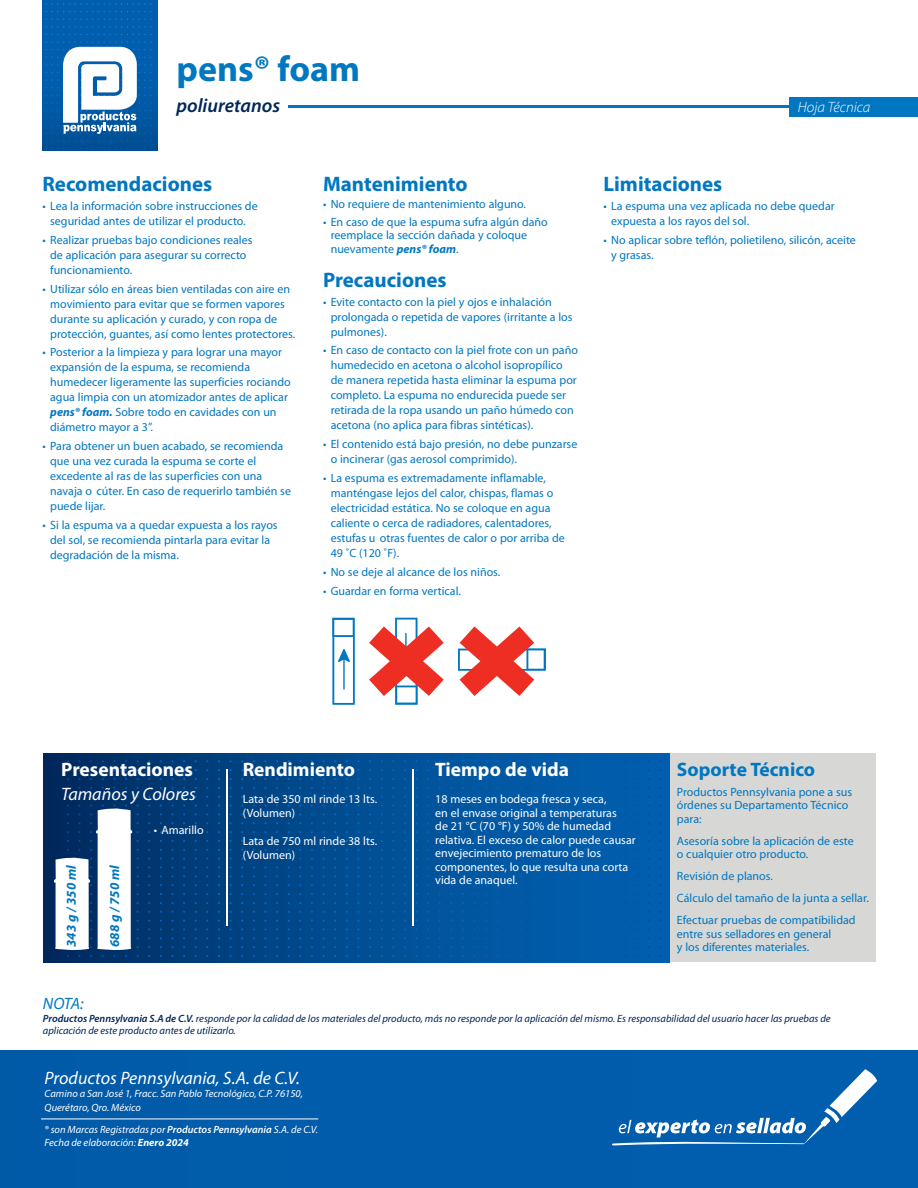
<style>
.page{position:relative;width:918px;height:1188px;background:#fff}
.page>*{position:absolute;margin:0;border:0;box-sizing:border-box;transform-origin:0 0}
.t1{font:700 36px "Myriad Pro";color:#0077c0}
.subtema{font:700 21px "Myriad Pro";color:#0077c0}
.subtema-2{font:700 19.5px "Myriad Pro";color:#fff}
.t2{font:700 19.5px "Myriad Pro";color:#0077c0}
.t3{font:italic 600 19.5px "Myriad Pro";color:#00265a}
.t4{font:italic 18px "Myriad Pro";color:#fff}
.t5{font:italic 16.5px "Myriad Pro";color:#0077c0}
.t6{font:italic 300 15px "Myriad Pro";color:#fff}
.texto{font:italic 700 13.5px "Myriad Pro";color:#0077c0}
.texto-2{font:12px/15px "Myriad Pro";color:#0077c0}
.texto-3{font:12px/13.5px "Myriad Pro";color:#fff}
.t7{font:italic 10.5px/12.6px "Myriad Pro";color:#00265a}
.t8{font:italic 10.5px/13.5px "Myriad Pro";color:#fff}
.s1{font-weight:700;font-style:italic}
.s2{font-weight:600}
.s3{font-weight:700}
</style>
<div class="page">
<div style="left:0;top:1050px;width:918px;height:138px;background:#015dac"></div>
<div style="left:670px;top:753px;width:205px;height:209px;background:#d7d7d5"></div>
<svg style="left:43px;top:753px;width:627px;height:209px;background:#014d93"></svg>
<div style="left:43px;top:0;width:114px;height:151px;background:linear-gradient(to bottom,#0162b4,#01539b)"></div>
<svg style="left:612px;top:1142px;width:192px;height:4px"></svg>
<svg style="left:619px;top:1120px;width:38px;height:13px"></svg>
<svg style="left:657px;top:1069px;width:220px;height:75px"></svg>
<div style="left:790px;top:97px;width:128px;height:20px;background:#0077c0"></div>
<hr style="left:41px;top:1118px;width:277px;height:1px;background:#fff">
<svg style="left:42px;top:148px;width:103px;height:1px"></svg>
<svg style="left:42px;top:140px;width:103px;height:2px"></svg>
<svg style="left:42px;top:41px;width:103px;height:93px"></svg>
<svg style="left:42px;top:34px;width:109px;height:1px"></svg>
<svg style="left:42px;top:26px;width:109px;height:2px"></svg>
<svg style="left:42px;top:19px;width:109px;height:1px"></svg>
<svg style="left:42px;top:11px;width:109px;height:1px"></svg>
<svg style="left:42px;top:3px;width:109px;height:2px"></svg>
<hr style="left:412px;top:769px;width:1px;height:157px;background:#fff">
<hr style="left:226px;top:769px;width:1px;height:157px;background:#fff">
<hr style="left:288px;top:105px;width:502px;height:3px;background:#0077c0">
<svg style="left:54px;top:805px;width:85px;height:152px"></svg>
<svg style="left:395px;top:618px;width:23px;height:87px"></svg>
<svg style="left:458px;top:627px;width:88px;height:69px"></svg>
<svg style="left:332px;top:618px;width:23px;height:87px"></svg>
<svg style="left:369px;top:627px;width:75px;height:69px"></svg>
<p class="t1" style="left:176px;top:45px;width:185px">pens® foam</p>
<p class="t3" style="left:176px;top:93px;width:105px">poliuretanos</p>
<p class="subtema" style="left:43px;top:170px;width:171px">Recomendaciones</p>
<p class="texto-2" style="left:43px;top:198px;width:217px;text-align:center">• Lea la información sobre instrucciones de seguridad antes de utilizar el producto.</p>
<p class="texto-2" style="left:50px;top:232px;width:204px;text-indent:-8px">• Realizar pruebas bajo condiciones reales de aplicación para asegurar su correcto funcionamiento.</p>
<p class="texto-2" style="left:50px;top:281px;width:247px;text-indent:-8px">• Utilizar sólo en áreas bien ventiladas con aire en movimiento para evitar que se formen vapores durante su aplicación y curado, y con ropa de protección, guantes, así como lentes protectores.</p>
<p class="texto-2" style="left:50px;top:345px;width:242px;text-indent:-8px">• Posterior a la limpieza y para lograr una mayor expansión de la espuma, se recomienda humedecer ligeramente las superficies rociando agua limpia con un atomizador antes de aplicar <span class="s1">pens® foam.</span> Sobre todo en cavidades con un diámetro mayor a 3”.</p>
<p class="texto-2" style="left:50px;top:439px;width:242px;text-indent:-8px">• Para obtener un buen acabado, se recomienda que una vez curada la espuma se corte el excedente al ras de las superficies con una navaja o cúter. En caso de requerirlo también se puede lijar.</p>
<p class="texto-2" style="left:50px;top:517px;width:229px;text-indent:-8px">• Si la espuma va a quedar expuesta a los rayos del sol, se recomienda pintarla para evitar la degradación de la misma.</p>
<p class="subtema" style="left:323px;top:170px;width:146px">Mantenimiento</p>
<p class="texto-2" style="left:323px;top:197px;width:205px">• No requiere de mantenimiento alguno.</p>
<p class="texto-2" style="left:331px;top:215px;width:219px;line-height:13.5px;text-indent:-8px">• En caso de que la espuma sufra algún daño reemplace la sección dañada y coloque nuevamente <span class="s1">pens® foam</span>.</p>
<p class="subtema" style="left:323px;top:266px;width:125px">Precauciones</p>
<p class="texto-2" style="left:331px;top:294px;width:243px;text-indent:-8px">• Evite contacto con la piel y ojos e inhalación prolongada o repetida de vapores (irritante a los pulmones).</p>
<p class="texto-2" style="left:331px;top:343px;width:249px;text-indent:-8px">• En caso de contacto con la piel frote con un paño humedecido en acetona o alcohol isopropílico de manera repetida hasta eliminar la espuma por completo. La espuma no endurecida puede ser retirada de la ropa usando un paño húmedo con acetona (no aplica para fibras sintéticas).</p>
<p class="texto-2" style="left:331px;top:437px;width:248px;text-indent:-8px">• El contenido está bajo presión, no debe punzarse o incinerar (gas aerosol comprimido).</p>
<p class="texto-2" style="left:331px;top:470px;width:236px;text-indent:-8px">• La espuma es extremadamente inflamable, manténgase lejos del calor, chispas, flamas o electricidad estática. No se coloque en agua caliente o cerca de radiadores, calentadores, estufas u otras fuentes de calor o por arriba de 49 ˚C (120 ˚F).</p>
<p class="texto-2" style="left:323px;top:564px;width:179px">• No se deje al alcance de los niños.</p>
<p class="texto-2" style="left:323px;top:583px;width:139px">• Guardar en forma vertical.</p>
<p class="t6" style="left:798px;top:98px;width:74px">Hoja Técnica</p>
<p class="subtema" style="left:603px;top:170px;width:120px">Limitaciones</p>
<p class="texto-2" style="left:611px;top:198px;width:225px;text-indent:-8px">• La espuma una vez aplicada no debe quedar expuesta a los rayos del sol.</p>
<p class="texto-2" style="left:611px;top:232px;width:246px;text-indent:-8px">• No aplicar sobre teflón, polietileno, silicón, aceite y grasas.</p>
<p class="subtema-2" style="left:243px;top:757px;width:114px">Rendimiento</p>
<p class="subtema-2" style="left:435px;top:757px;width:135px">Tiempo de vida</p>
<h3 class="subtema-2" style="left:61px;top:757px;width:133px">Presentaciones</h3>
<h3 class="t2" style="left:677px;top:757px;width:140px">Soporte Técnico</h3>
<h3 class="t4" style="left:61px;top:783px;width:136px">Tamaños y Colores</h3>
<p class="texto" style="left:62px;top:947px;width:83px;rotate:-90deg">343 g / 350 ml</p>
<p class="texto" style="left:106px;top:947px;width:83px;rotate:-90deg">688 g / 750 ml</p>
<p class="texto-3" style="left:154px;top:823px;width:51px">• Amarillo</p>
<p class="texto-3" style="left:243px;top:792px;width:136px">Lata de 350 ml rinde 13 lts. (Volumen)</p>
<p class="texto-3" style="left:243px;top:834px;width:136px">Lata de 750 ml rinde 38 lts. (Volumen)</p>
<p class="texto-3" style="left:435px;top:792px;width:202px">18 meses en bodega fresca y seca,<br>en el envase original a temperaturas<br>de 21 °C (70 °F) y 50% de humedad relativa. El exceso de calor puede causar envejecimiento prematuro de los componentes, lo que resulta una corta vida de anaquel.</p>
<p class="texto-2" style="left:677px;top:785px;width:177px;line-height:13.5px">Productos Pennsylvania pone a sus órdenes su Departamento Técnico para:</p>
<p class="texto-2" style="left:677px;top:834px;width:178px;line-height:13.5px">Asesoría sobre la aplicación de este o cualquier otro producto.</p>
<p class="texto-2" style="left:677px;top:869px;width:98px">Revisión de planos.</p>
<p class="texto-2" style="left:677px;top:891px;width:193px">Cálculo del tamaño de la junta a sellar.</p>
<p class="texto-2" style="left:677px;top:913px;width:180px;line-height:13.5px">Efectuar pruebas de compatibilidad entre sus selladores en general<br>y los diferentes materiales.</p>
<h3 class="t5" style="left:43px;top:993px;width:42px">NOTA:</h3>
<p class="t7" style="left:43px;top:1012px;width:789px"><span class="s2">Productos Pennsylvania S.A de C.V.</span> responde por la calidad de los materiales del producto, más no responde por la aplicación del mismo. Es responsabilidad del usuario hacer las pruebas de aplicación de este producto antes de utilizarlo.</p>
<h3 class="t4" style="left:45px;top:1067px;width:257px">Productos Pennsylvania, S.A. de C.V.</h3>
<p class="t8" style="left:45px;top:1087px;width:260px">Camino a San José 1, Fracc. San Pablo Tecnológico, C.P. 76150,<br>Querétaro, Qro. México</p>
<p class="t8" style="left:45px;top:1123px;width:275px">® son Marcas Registradas por <span class="s2">Productos Pennsylvania</span> S.A. de C.V.</p>
<p class="t8" style="left:45px;top:1135px;width:146px">Fecha de elaboración: <span class="s3">Enero 2024</span></p>
</div>
